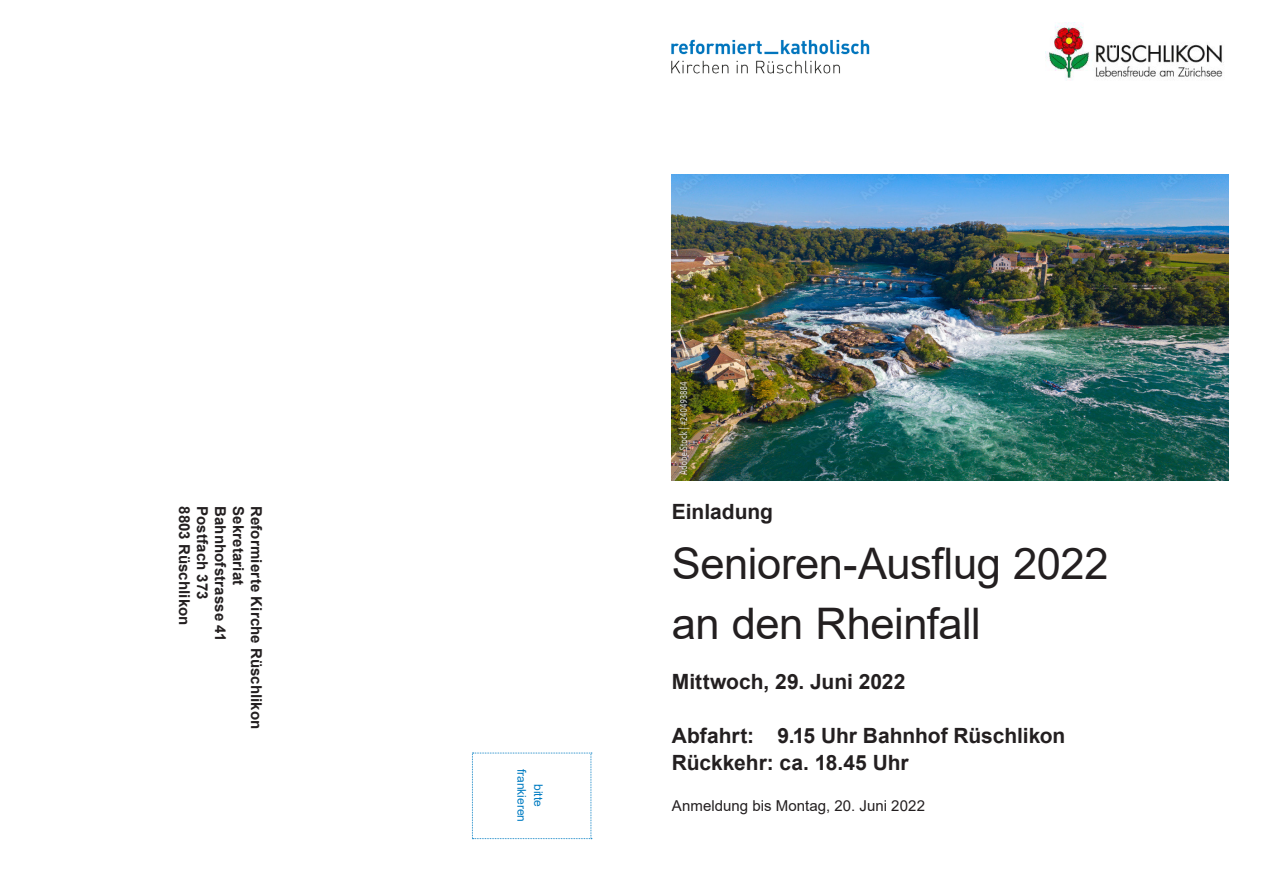
<style>
.page{position:relative;width:1263px;height:893px;background:#fff}
.page>*{position:absolute;margin:0;border:0;box-sizing:border-box;transform-origin:0 0}
.Front_Titel{font:43.5px/60px "Arial";letter-spacing:-.01em;color:#231f20}
.Front_Kurzinfo{font:700 21px/27px "Arial";color:#231f20}
.t1{font:700 15px "Arial";letter-spacing:.005em;color:#231f20}
.t2{font:15px "Arial";letter-spacing:.005em;color:#231f20}
.t3{font:12px "Arial";color:#007cc2}
</style>
<div class="page">
<svg style="left:472px;top:753px;width:120px;height:86px"></svg>
<img style="left:671px;top:39px;width:199px;height:35px">
<img style="left:672px;top:174px;width:557px;height:306px">
<img style="left:1045px;top:22px;width:179px;height:59px">
<p class="t1" style="left:195px;top:506px;width:121px;rotate:90deg">8803 Rüschlikon</p>
<p class="t1" style="left:213px;top:506px;width:95px;rotate:90deg">Postfach 373</p>
<p class="t1" style="left:231px;top:506px;width:137px;rotate:90deg">Bahnhofstrasse 41</p>
<p class="t1" style="left:249px;top:506px;width:81px;rotate:90deg">Sekretariat</p>
<p class="t1" style="left:267px;top:506px;width:224px;rotate:90deg">Reformierte Kirche Rüschlikon</p>
<p class="t3" style="left:530px;top:769px;width:55px;rotate:90deg">frankieren</p>
<p class="t3" style="left:547px;top:784px;width:24px;rotate:90deg">bitte</p>
<p class="Front_Kurzinfo" style="left:672px;top:499px;width:103px">Einladung</p>
<p class="Front_Titel" style="left:672px;top:534px;width:438px">Senioren-Ausflug 2022 an den Rheinfall</p>
<p class="Front_Kurzinfo" style="left:672px;top:668px;width:235px">Mittwoch, 29. Juni 2022</p>
<p class="Front_Kurzinfo" style="left:672px;top:722px;width:395px">Abfahrt: 9.15 Uhr Bahnhof Rüschlikon<br>Rückkehr: ca. 18.45 Uhr</p>
<p class="t2" style="left:672px;top:796px;width:255px">Anmeldung bis Montag, 20. Juni 2022</p>
</div>
